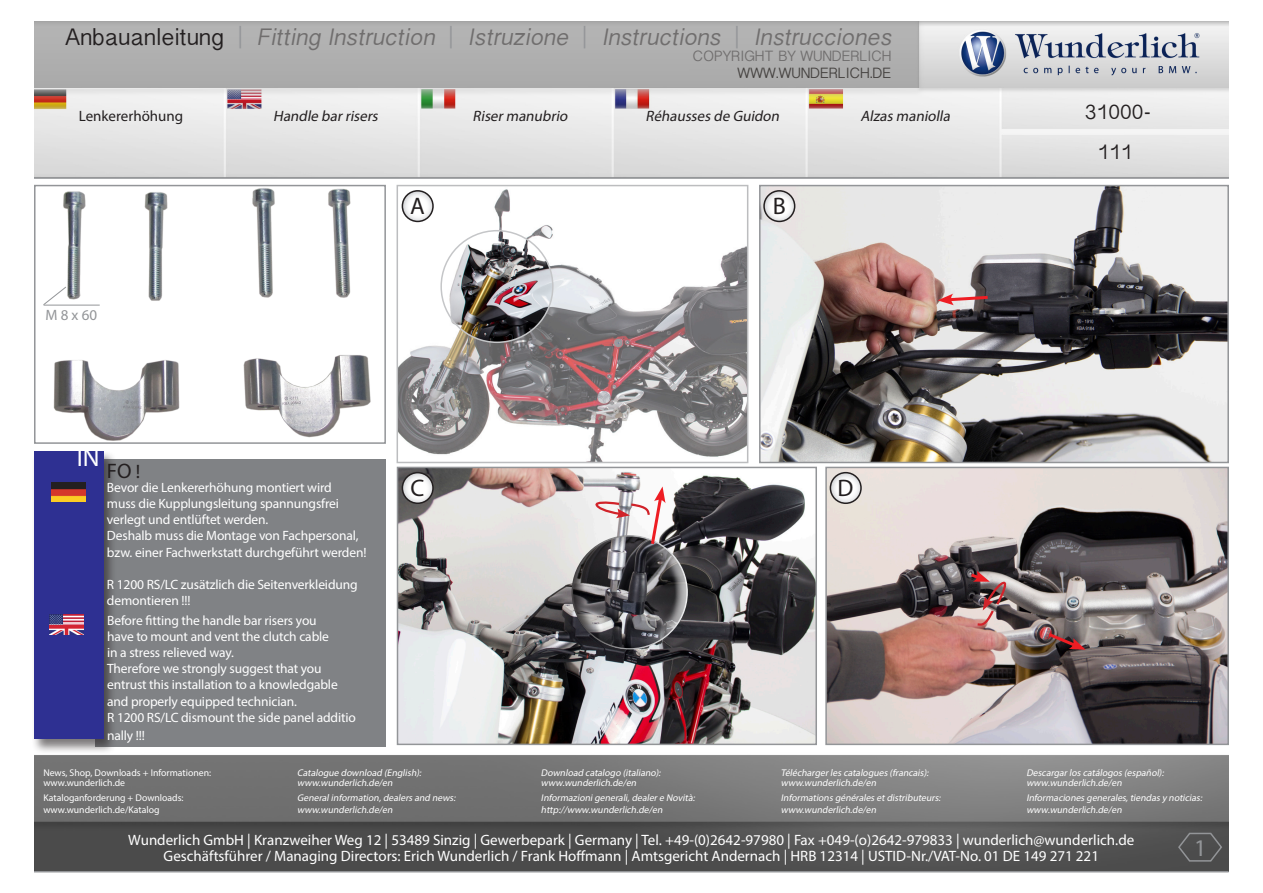
<style>
.page{position:relative;width:1263px;height:893px;background:#fff}
.page>*{position:absolute;margin:0;border:0;box-sizing:border-box;transform-origin:0 0}
.t1{font:25.5px "Myriad Pro";color:#fff}
.t2{font:italic 24px "Oriya Sangam MN";color:#706e6e}
.t3{font:24px "Myriad Pro";color:#231f20}
.t4{font:24px "Myriad Pro";color:#939598}
.t5{font:21px "Oriya Sangam MN";color:#231f20}
.t6{font:21px "Myriad Pro";color:#231f20}
.t7{font:15px "Myriad Pro";color:#fff}
.t8{font:italic 15px "Myriad Pro";color:#231f20}
.t9{font:15px "Oriya Sangam MN";color:#706e6e}
.t10{font:15px "Oriya Sangam MN";color:#454240}
.t11{font:15px "Myriad Pro";color:#231f20}
.Fließtext_für_text_m{font:15px "Myriad Pro";color:#939598}
.Fließtext_für_text_m-2{font:13.5px "Myriad Pro";letter-spacing:-.01em;color:#fff}
.Fliesstext_n{font:italic 9.75px "Myriad Pro";letter-spacing:-.015em;color:#fff}
.Fliesstext_n-2{font:9.75px "Myriad Pro";color:#fff}
.s1{font-style:normal;color:#231f20}
.s2{font-style:normal;color:#939598}
.s3{font-size:19.5px}
</style>
<div class="page">
<img style="left:34px;top:21px;width:1195px;height:851px">
<img style="left:38px;top:188px;width:345px;height:253px">
<div style="left:34px;top:185px;width:352px;height:259px;border:2px solid #939598"></div>
<img style="left:399px;top:188px;width:346px;height:272px">
<div style="left:396px;top:185px;width:352px;height:278px;border:2px solid #939598"></div>
<img style="left:762px;top:188px;width:464px;height:272px">
<div style="left:759px;top:185px;width:470px;height:278px;border:2px solid #939598"></div>
<svg style="left:937px;top:294px;width:54px;height:11px"></svg>
<hr style="left:34px;top:871px;width:1194px;height:1px;background:#939598">
<svg style="left:1177px;top:831px;width:46px;height:31px"></svg>
<img style="left:441px;top:231px;width:112px;height:111px;border-radius:56px">
<div style="left:440px;top:230px;width:114px;height:113px;border:2px solid #c5c6c8;border-radius:50%"></div>
<img style="left:400px;top:470px;width:414px;height:272px">
<div style="left:397px;top:467px;width:420px;height:278px;border:2px solid #939598"></div>
<img style="left:828px;top:470px;width:398px;height:272px">
<div style="left:825px;top:467px;width:404px;height:278px;border:2px solid #939598"></div>
<hr style="left:44px;top:305px;width:56px;height:1px;background:#939598">
<svg style="left:43px;top:286px;width:24px;height:20px"></svg>
<hr style="left:34px;top:177px;width:1195px;height:2px;background:#939598">
<svg style="left:402px;top:191px;width:31px;height:30px"></svg>
<div style="left:402px;top:190px;width:32px;height:32px;border:2px solid #231f20;border-radius:50%"></div>
<svg style="left:764px;top:191px;width:31px;height:30px"></svg>
<div style="left:763px;top:190px;width:32px;height:32px;border:2px solid #231f20;border-radius:50%"></div>
<svg style="left:402px;top:473px;width:31px;height:30px"></svg>
<div style="left:402px;top:472px;width:32px;height:32px;border:2px solid #231f20;border-radius:50%"></div>
<svg style="left:830px;top:473px;width:31px;height:30px"></svg>
<div style="left:830px;top:472px;width:32px;height:32px;border:2px solid #231f20;border-radius:50%"></div>
<div style="left:95px;top:459px;width:291px;height:288px;background:#808285"></div>
<div style="left:31px;top:450px;width:85px;height:304px;background:#231f20;opacity:.59"></div>
<div style="left:34px;top:451px;width:69px;height:288px;background:#2e3092"></div>
<div style="left:631px;top:534px;width:60px;height:117px;background:#fff;opacity:.75"></div>
<div style="left:571px;top:534px;width:78px;height:117px;background:#231f20;opacity:.75"></div>
<svg style="left:596px;top:486px;width:69px;height:61px"></svg>
<svg style="left:1045px;top:630px;width:41px;height:20px"></svg>
<svg style="left:968px;top:571px;width:39px;height:56px;background:#926f6f"></svg>
<img style="left:52px;top:482px;width:34px;height:20px">
<img style="left:50px;top:615px;width:34px;height:19px">
<p class="t2" style="left:65px;top:23px;width:833px"><span class="s1">A n b a u a n l e i t u n g</span> <span class="s2">|</span> Fitting Instruction <span class="s2">|</span> Istruzione <span class="s2">|</span> Instructions <span class="s2">|</span> Instrucciones</p>
<p class="t10" style="left:738px;top:64px;width:155px">WWW.WUNDERLICH.DE</p>
<p class="t9" style="left:693px;top:47px;width:200px">COPYRIGHT BY WUNDERLICH</p>
<p class="t11" style="left:79px;top:107px;width:106px">Lenkererhöhung</p>
<p class="t8" style="left:273px;top:107px;width:109px">Handle barrisers</p>
<p class="t8" style="left:473px;top:107px;width:100px">Risermanubrio</p>
<p class="t8" style="left:646px;top:107px;width:138px">Réhausses de Guidon</p>
<p class="t8" style="left:860px;top:107px;width:94px">Alzas maniolla</p>
<p class="t5" style="left:1085px;top:100px;width:67px">31000-</p>
<p class="t5" style="left:1097px;top:140px;width:37px">111</p>
<p class="Fließtext_für_text_m" style="left:45px;top:306px;width:53px">M 8 x 60</p>
<p class="t3" style="left:410px;top:191px;width:16px">A</p>
<p class="t3" style="left:773px;top:191px;width:15px">B</p>
<p class="t1" style="left:77px;top:442px;width:24px">IN</p>
<p class="t6" style="left:107px;top:458px;width:35px">FO <span class="s3">!</span></p>
<p class="Fließtext_für_text_m-2" style="left:107px;top:479px;width:226px">Bevor die Lenkererhöhung montiert wird</p>
<p class="Fließtext_für_text_m-2" style="left:107px;top:495px;width:233px">muss die Kupplungsleitung spannungsfrei</p>
<p class="Fließtext_für_text_m-2" style="left:107px;top:511px;width:163px">verlegt und entlüftet werden.</p>
<p class="Fließtext_für_text_m-2" style="left:107px;top:527px;width:253px">Deshalb muss die Montage von Fachpersonal,</p>
<p class="Fließtext_für_text_m-2" style="left:107px;top:544px;width:261px">bzw. einer Fachwerkstatt durchgeführt werden!</p>
<p class="Fließtext_für_text_m-2" style="left:107px;top:576px;width:252px">R 1200 RS/LC zusätzlich die Seitenverkleidung</p>
<p class="Fließtext_für_text_m-2" style="left:107px;top:592px;width:85px">demontieren !!!</p>
<p class="Fließtext_für_text_m-2" style="left:107px;top:612px;width:211px">Before fitting the handle bar risers you</p>
<p class="Fließtext_für_text_m-2" style="left:107px;top:628px;width:223px">have to mount and vent the clutch cable</p>
<p class="Fließtext_für_text_m-2" style="left:107px;top:644px;width:128px">in a stress relieved way.</p>
<p class="Fließtext_für_text_m-2" style="left:107px;top:660px;width:216px">Therefore we strongly suggest that you</p>
<p class="Fließtext_für_text_m-2" style="left:107px;top:676px;width:232px">entrust this installation to a knowledgable</p>
<p class="Fließtext_für_text_m-2" style="left:107px;top:693px;width:191px">and properly equipped technician.</p>
<p class="Fließtext_für_text_m-2" style="left:107px;top:709px;width:250px">R 1200 RS/LC dismount the side panel additio</p>
<p class="Fließtext_für_text_m-2" style="left:107px;top:727px;width:39px">nally !!!</p>
<p class="t3" style="left:411px;top:473px;width:15px">C</p>
<p class="t3" style="left:838px;top:473px;width:17px">D</p>
<p class="Fliesstext_n-2" style="left:43px;top:767px;width:169px">News, Shop, Downloads + Informationen:</p>
<p class="Fliesstext_n-2" style="left:43px;top:777px;width:83px">www.wunderlich.de</p>
<p class="Fliesstext_n-2" style="left:43px;top:792px;width:142px">Kataloganforderung + Downloads:</p>
<p class="Fliesstext_n-2" style="left:43px;top:803px;width:118px">www.wunderlich.de/Katalog</p>
<p class="Fliesstext_n" style="left:297px;top:767px;width:128px">Catalogue download (English):</p>
<p class="Fliesstext_n" style="left:297px;top:777px;width:99px">www.wunderlich.de/en</p>
<p class="Fliesstext_n" style="left:297px;top:792px;width:162px">Generalinformation,dealers and news:</p>
<p class="Fliesstext_n" style="left:297px;top:803px;width:99px">www.wunderlich.de/en</p>
<p class="Fliesstext_n" style="left:541px;top:767px;width:123px">Download catalogo (italiano):</p>
<p class="Fliesstext_n" style="left:541px;top:777px;width:99px">www.wunderlich.de/en</p>
<p class="Fliesstext_n" style="left:541px;top:792px;width:157px">Informazionigenerali,dealere Novità:</p>
<p class="Fliesstext_n" style="left:541px;top:803px;width:125px">http://www.wunderlich.de/en</p>
<p class="Fliesstext_n" style="left:781px;top:767px;width:151px">Téléchargerles catalogues (francais):</p>
<p class="Fliesstext_n" style="left:781px;top:777px;width:99px">www.wunderlich.de/en</p>
<p class="Fliesstext_n" style="left:781px;top:792px;width:163px">Informations générales etdistributeurs:</p>
<p class="Fliesstext_n" style="left:781px;top:803px;width:99px">www.wunderlich.de/en</p>
<p class="Fliesstext_n" style="left:1026px;top:767px;width:141px">Descargarlos catálogos (español):</p>
<p class="Fliesstext_n" style="left:1026px;top:777px;width:99px">www.wunderlich.de/en</p>
<p class="Fliesstext_n" style="left:1026px;top:792px;width:179px">Informaciones generales,tiendas y noticias:</p>
<p class="Fliesstext_n" style="left:1026px;top:803px;width:99px">www.wunderlich.de/en</p>
<p class="t7" style="left:128px;top:830px;width:1007px">Wunderlich GmbH | Kranzweiher Weg 12 | 53489 Sinzig | Gewerbepark | Germany | Tel. +49-(0)2642-97980 | Fax +049-(o)2642-979833 | wunderlich@wunderlich.de</p>
<p class="t7" style="left:164px;top:847px;width:937px">Geschäftsführer / Managing Directors: Erich Wunderlich / Frank Hoffmann | Amtsgericht Andernach | HRB 12314 | USTID-Nr./VAT-No. 01 DE 149 271 221</p>
<p class="t4" style="left:1194px;top:833px;width:14px">1</p>
</div>
